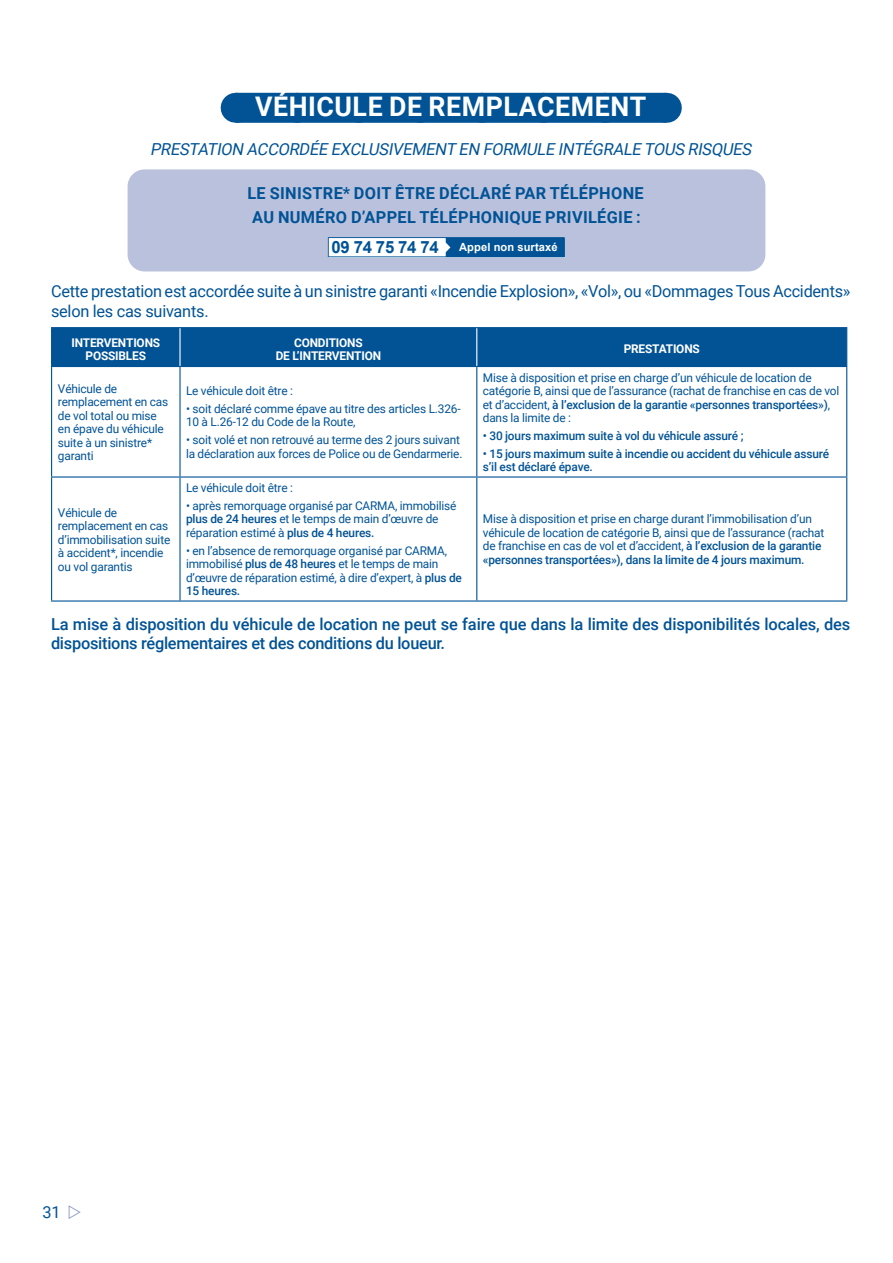
<style>
.page{position:relative;width:893px;height:1263px;background:#fff}
.page>*{position:absolute;margin:0;border:0;box-sizing:border-box;transform-origin:0 0}
.Titre{font:700 27px "Roboto";letter-spacing:.02em;color:#fff}
.Texte_justifie{font:500 16.5px/19.5px "Roboto";letter-spacing:-.01em;color:#015396}
.Texte_justifie-2{font:16.5px/19.5px "Roboto";letter-spacing:-.015em;color:#015396}
.Texte_justifie-3{font:700 16.5px "Roboto";letter-spacing:.02em;color:#015396}
.Texte_justifie-4{font:italic 16.5px "Roboto";color:#015396}
.Tableau_8{font:12px/13.5px "Roboto";letter-spacing:-.015em;color:#015396}
.Tableau_8-2{font:500 12px/13.5px "Roboto";letter-spacing:-.015em;color:#015396}
.Tableau_8-3{font:700 12px/13.5px "Roboto";letter-spacing:-.015em;color:#fff;text-align:center}
.Texte_Retrait_6{font:700 11.25px "Arial";letter-spacing:.01em;color:#fff}
.s1{font-size:16.8px;color:#015396}
.s2{font-weight:500}
</style>
<div class="page">
<div style="left:236px;top:93px;width:430px;height:30px;background:#015396"></div>
<svg style="left:297px;top:122px;width:338px;height:1px"></svg>
<hr style="left:666px;top:93px;width:1px;height:30px;background:#015396">
<div style="left:128px;top:169px;width:637px;height:102px;background:#bac1dc;border-radius:17px"></div>
<svg style="left:328px;top:237px;width:237px;height:20px"></svg>
<div style="left:52px;top:328px;width:794px;height:38px;background:#015396"></div>
<hr style="left:51px;top:328px;width:1px;height:38px;background:#015396">
<hr style="left:51px;top:327px;width:129px;height:1px;background:#015396">
<hr style="left:180px;top:327px;width:297px;height:1px;background:#015396">
<hr style="left:477px;top:327px;width:370px;height:1px;background:#015396">
<hr style="left:846px;top:328px;width:1px;height:38px;background:#015396">
<hr style="left:51px;top:367px;width:1px;height:109px;background:#015396">
<hr style="left:51px;top:366px;width:129px;height:1px;background:#015396">
<hr style="left:179px;top:367px;width:2px;height:109px;background:#015396">
<hr style="left:180px;top:366px;width:297px;height:1px;background:#015396">
<hr style="left:476px;top:367px;width:1px;height:109px;background:#015396">
<hr style="left:477px;top:366px;width:370px;height:1px;background:#015396">
<hr style="left:846px;top:367px;width:1px;height:109px;background:#015396">
<hr style="left:51px;top:478px;width:1px;height:122px;background:#015396">
<hr style="left:51px;top:476px;width:129px;height:2px;background:#015396">
<hr style="left:51px;top:600px;width:129px;height:2px;background:#015396">
<hr style="left:179px;top:478px;width:2px;height:122px;background:#015396">
<hr style="left:179px;top:328px;width:2px;height:38px;background:#fff">
<hr style="left:476px;top:328px;width:1px;height:38px;background:#fff">
<hr style="left:180px;top:476px;width:297px;height:2px;background:#015396">
<hr style="left:180px;top:600px;width:297px;height:2px;background:#015396">
<hr style="left:476px;top:478px;width:1px;height:122px;background:#015396">
<hr style="left:477px;top:476px;width:370px;height:2px;background:#015396">
<hr style="left:846px;top:478px;width:1px;height:122px;background:#015396">
<hr style="left:477px;top:600px;width:370px;height:2px;background:#015396">
<p class="Titre" style="left:255px;top:88px;width:393px">VÉHICULE DE REMPLACEMENT</p>
<p class="Texte_justifie-4" style="left:150px;top:137px;width:606px">PRESTATION ACCORDÉE EXCLUSIVEMENT EN FORMULE INTÉGRALE TOUS RISQUES</p>
<p class="Texte_justifie-3" style="left:247px;top:182px;width:398px">LE SINISTRE* DOIT ÊTRE DÉCLARÉ PAR TÉLÉPHONE</p>
<p class="Texte_justifie-3" style="left:252px;top:205px;width:390px">AU NUMÉRO D’APPEL TÉLÉPHONIQUE PRIVILÉGIE :</p>
<p class="Texte_Retrait_6" style="left:332px;top:239px;width:228px"><span class="s1">09 74 75 74 74</span> Appel non surtaxé</p>
<p class="Texte_justifie-2" style="left:51px;top:281px;width:801px">Cette prestation est accordée suite à un sinistre garanti «Incendie Explosion», «Vol», ou «Dommages Tous Accidents» selon les cas suivants.</p>
<p class="Tableau_8-3" style="left:71px;top:335px;width:90px">INTERVENTIONS<br>POSSIBLES</p>
<p class="Tableau_8-3" style="left:276px;top:335px;width:107px">CONDITIONS<br>DE L’INTERVENTION</p>
<p class="Tableau_8-3" style="left:624px;top:342px;width:78px">PRESTATIONS</p>
<p class="Tableau_8" style="left:58px;top:381px;width:112px">Véhicule de remplacement en cas de vol total ou mise en épave du véhicule suite à un sinistre* garanti</p>
<p class="Tableau_8" style="left:186px;top:383px;width:108px">Le véhicule doit être :</p>
<p class="Tableau_8" style="left:483px;top:370px;width:358px">Mise à disposition et prise en charge d’un véhicule de location de catégorie B, ainsi que de l’assurance (rachat de franchise en cas de vol et d’accident, <span class="s2">à l’exclusion de la garantie «personnes transportées»)</span>, dans la limite de :</p>
<p class="Tableau_8-2" style="left:483px;top:428px;width:262px">• 30 jours maximum suite à vol du véhicule assuré ;</p>
<p class="Tableau_8-2" style="left:483px;top:446px;width:348px">• 15 jours maximum suite à incendie ou accident du véhicule assuré s’il est déclaré épave.</p>
<p class="Tableau_8" style="left:186px;top:401px;width:276px">• soit déclaré comme épave au titre des articles L.326-<br>10 à L.26-12 du Code de la Route,</p>
<p class="Tableau_8" style="left:186px;top:433px;width:278px">• soit volé et non retrouvé au terme des 2 jours suivant la déclaration aux forces de Police ou de Gendarmerie.</p>
<p class="Tableau_8" style="left:58px;top:505px;width:114px">Véhicule de remplacement en cas d’immobilisation suite à accident*, incendie ou vol garantis</p>
<p class="Tableau_8" style="left:186px;top:481px;width:108px">Le véhicule doit être :</p>
<p class="Tableau_8" style="left:186px;top:498px;width:272px">• après remorquage organisé par CARMA, immobilisé <span class="s2">plus de 24 heures</span> et le temps de main d’œuvre de réparation estimé à <span class="s2">plus de 4 heures.</span></p>
<p class="Tableau_8" style="left:186px;top:543px;width:277px">• en l’absence de remorquage organisé par CARMA, immobilisé <span class="s2">plus de 48 heures</span> et le temps de main d’œuvre de réparation estimé, à dire d’expert, à <span class="s2">plus de 15 heures.</span></p>
<p class="Tableau_8" style="left:483px;top:512px;width:343px">Mise à disposition et prise en charge durant l’immobilisation d’un véhicule de location de catégorie B, ainsi que de l’assurance (rachat de franchise en cas de vol et d’accident, <span class="s2">à l’exclusion de la garantie «personnes transportées»), dans la limite de 4 jours maximum.</span></p>
<p class="Texte_justifie" style="left:51px;top:614px;width:801px">La mise à disposition du véhicule de location ne peut se faire que dans la limite des disponibilités locales, des dispositions réglementaires et des conditions du loueur.</p>
<h2 class="Texte_justifie-2" style="left:43px;top:1202px;width:20px">31</h2>
</div>
